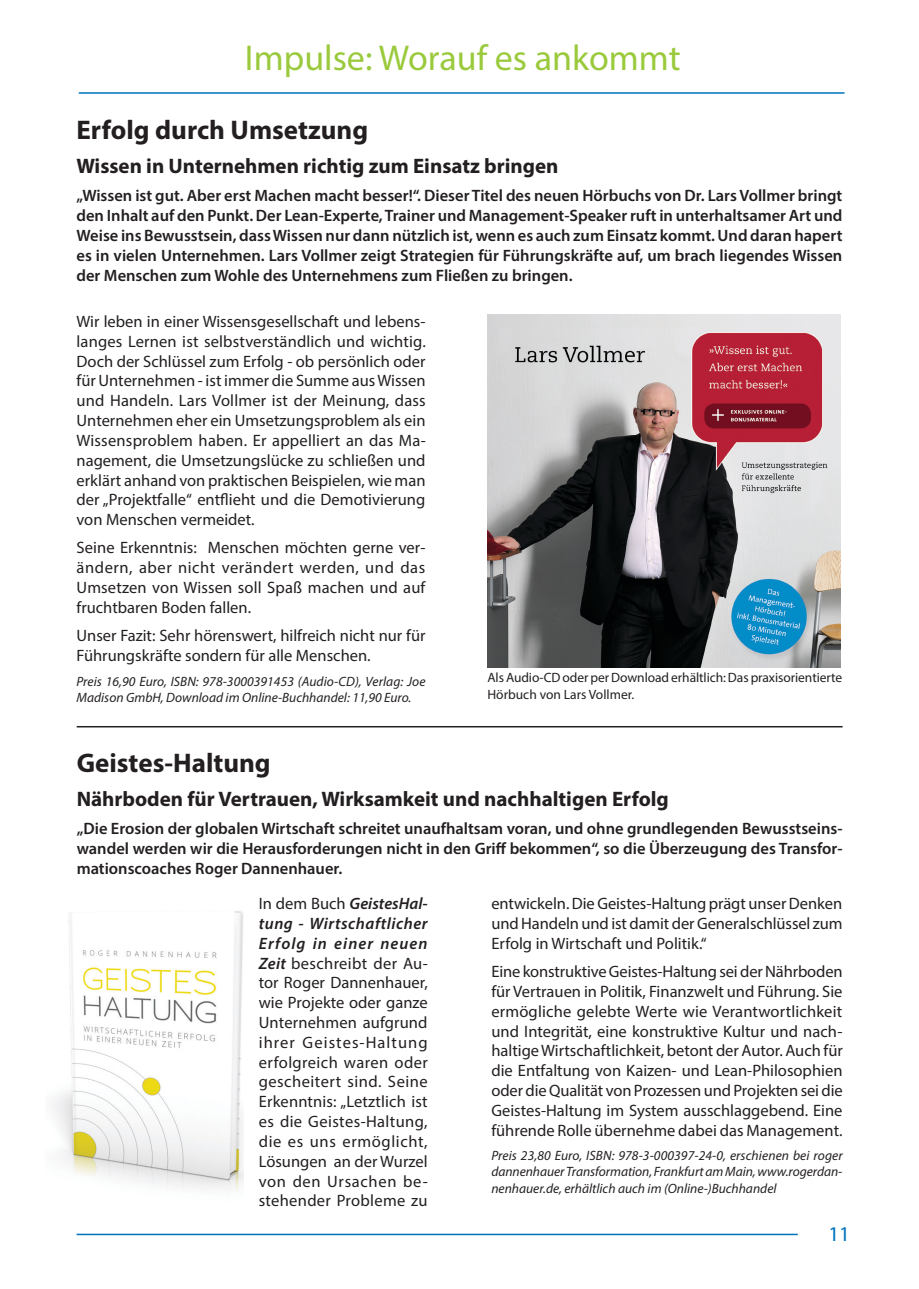
<style>
.page{position:relative;width:919px;height:1289px;background:#fff}
.page>*{position:absolute;margin:0;border:0;box-sizing:border-box;transform-origin:0 0}
.t1{font:36px "Myriad Pro";color:#9aca3c}
.t2{font:700 27px "Myriad Pro";color:#231f20}
.t3{font:700 21px "Myriad Pro";color:#231f20}
.t4{font:21px "Myriad Pro";color:#0072bc}
.t5{font:16.5px/19.8px "Myriad Pro";color:#231f20;text-align:justify}
.t6{font:600 16.5px/19.8px "Myriad Pro";color:#231f20;text-align:justify}
.t7{font:italic 13.5px/16.2px "Myriad Pro";color:#231f20}
.t8{font:13.5px/16.2px "Myriad Pro";letter-spacing:-.005em;color:#231f20}
.s1{font-weight:600;font-style:italic}
</style>
<div class="page">
<hr style="left:79px;top:92px;width:765px;height:2px;background:#0072bc">
<hr style="left:77px;top:1233px;width:720px;height:2px;background:#0072bc">
<img style="left:487px;top:314px;width:353px;height:353px">
<hr style="left:77px;top:726px;width:765px;height:1px;background:#231f20">
<img style="left:52px;top:911px;width:192px;height:281px">
<h1 class="t1" style="left:245px;top:35px;width:437px">Impulse: Worauf es ankommt</h1>
<h2 class="t2" style="left:77px;top:113px;width:293px">Erfolg durch Umsetzung</h2>
<p class="t3" style="left:77px;top:152px;width:483px">Wissen in Unternehmen richtig zum Einsatz bringen</p>
<p class="t6" style="left:77px;top:185px;width:767px">„Wissen ist gut. Aber erst Machen macht besser!“. Dieser Titel des neuen Hörbuchs von Dr. Lars Vollmer bringt den Inhalt auf den Punkt. Der Lean-Experte, Trainer und Management-Speaker ruft in unterhaltsamer Art und Weise ins Bewusstsein, dass Wissen nur dann nützlich ist, wenn es auch zum Einsatz kommt. Und daran hapert es in vielen Unternehmen. Lars Vollmer zeigt Strategien für Führungskräfte auf, um brach liegendes Wissen der Menschen zum Wohle des Unternehmens zum Fließen zu bringen.</p>
<p class="t5" style="left:77px;top:311px;width:351px">Wir leben in einer Wissensgesellschaft und lebens&shy;langes Lernen ist selbstverständlich und wichtig.<br>Doch der Schlüssel zum Erfolg - ob persönlich oder für Unternehmen - ist immer die Summe aus Wissen und Handeln. Lars Vollmer ist der Meinung, dass Unternehmen eher ein Umsetzungsproblem als ein Wissensproblem haben. Er appelliert an das Ma&shy;nagement, die Umsetzungslücke zu schließen und erklärt anhand von praktischen Beispielen, wie man der „Projektfalle“ entflieht und die Demotivierung von Menschen vermeidet.</p>
<p class="t5" style="left:77px;top:537px;width:350px">Seine Erkenntnis: Menschen möchten gerne ver&shy;ändern, aber nicht verändert werden, und das Umsetzen von Wissen soll Spaß machen und auf fruchtbaren Boden fallen.</p>
<p class="t5" style="left:77px;top:625px;width:350px">Unser Fazit: Sehr hörenswert, hilfreich nicht nur für<br>Führungskräfte sondern für alle Menschen.</p>
<p class="t7" style="left:77px;top:672px;width:350px">Preis 16,90 Euro, ISBN: 978-3000391453 (Audio-CD), Verlag: Joe<br>Madison GmbH, Download im Online-Buchhandel: 11,90 Euro.</p>
<p class="t8" style="left:487px;top:669px;width:356px">Als Audio-CD oder per Download erhältlich: Das praxisorientierte<br>Hörbuch von Lars Vollmer.</p>
<h2 class="t2" style="left:77px;top:745px;width:195px">Geistes-Haltung</h2>
<p class="t3" style="left:77px;top:784px;width:593px">Nährboden für Vertrauen, Wirksamkeit und nachhaltigen Erfolg</p>
<p class="t6" style="left:77px;top:818px;width:767px">„Die Erosion der globalen Wirtschaft schreitet unaufhaltsam voran, und ohne grundlegenden Bewusstseins&shy;wandel werden wir die Herausforderungen nicht in den Griff bekommen“, so die Überzeugung des Transfor&shy;mationscoaches Roger Dannenhauer.</p>
<p class="t5" style="left:259px;top:893px;width:170px">In dem Buch <span class="s1">GeistesHal&shy;tung - Wirtschaftlicher Erfolg in einer neuen Zeit</span> beschreibt der Au&shy;tor Roger Dannenhauer, wie Projekte oder ganze Unternehmen aufgrund ihrer Geistes-Haltung erfolgreich waren oder gescheitert sind. Seine Erkenntnis: „Letztlich ist es die Geistes-Haltung, die es uns ermöglicht, Lösungen an der Wurzel von den Ursachen be&shy;stehender Probleme zu</p>
<p class="t5" style="left:491px;top:893px;width:353px">entwickeln. Die Geistes-Haltung prägt unser Denken und Handeln und ist damit der Generalschlüssel zum Erfolg in Wirtschaft und Politik.“</p>
<p class="t5" style="left:491px;top:961px;width:353px">Eine konstruktive Geistes-Haltung sei der Nährboden für Vertrauen in Politik, Finanzwelt und Führung. Sie ermögliche gelebte Werte wie Verantwortlichkeit und Integrität, eine konstruktive Kultur und nach&shy;haltige Wirtschaftlichkeit, betont der Autor. Auch für die Entfaltung von Kaizen- und Lean-Philosophien oder die Qualität von Prozessen und Projekten sei die Geistes-Haltung im System ausschlaggebend. Eine führende Rolle übernehme dabei das Management.</p>
<p class="t7" style="left:491px;top:1147px;width:353px;text-align:justify">Preis 23,80 Euro, ISBN: 978-3-000397-24-0, erschienen bei roger dannenhauer Transformation, Frankfurt am Main, www.rogerdan&shy;nenhauer.de, erhältlich auch im (Online-)Buchhandel</p>
<p class="t4" style="left:828px;top:1220px;width:23px">11</p>
</div>
